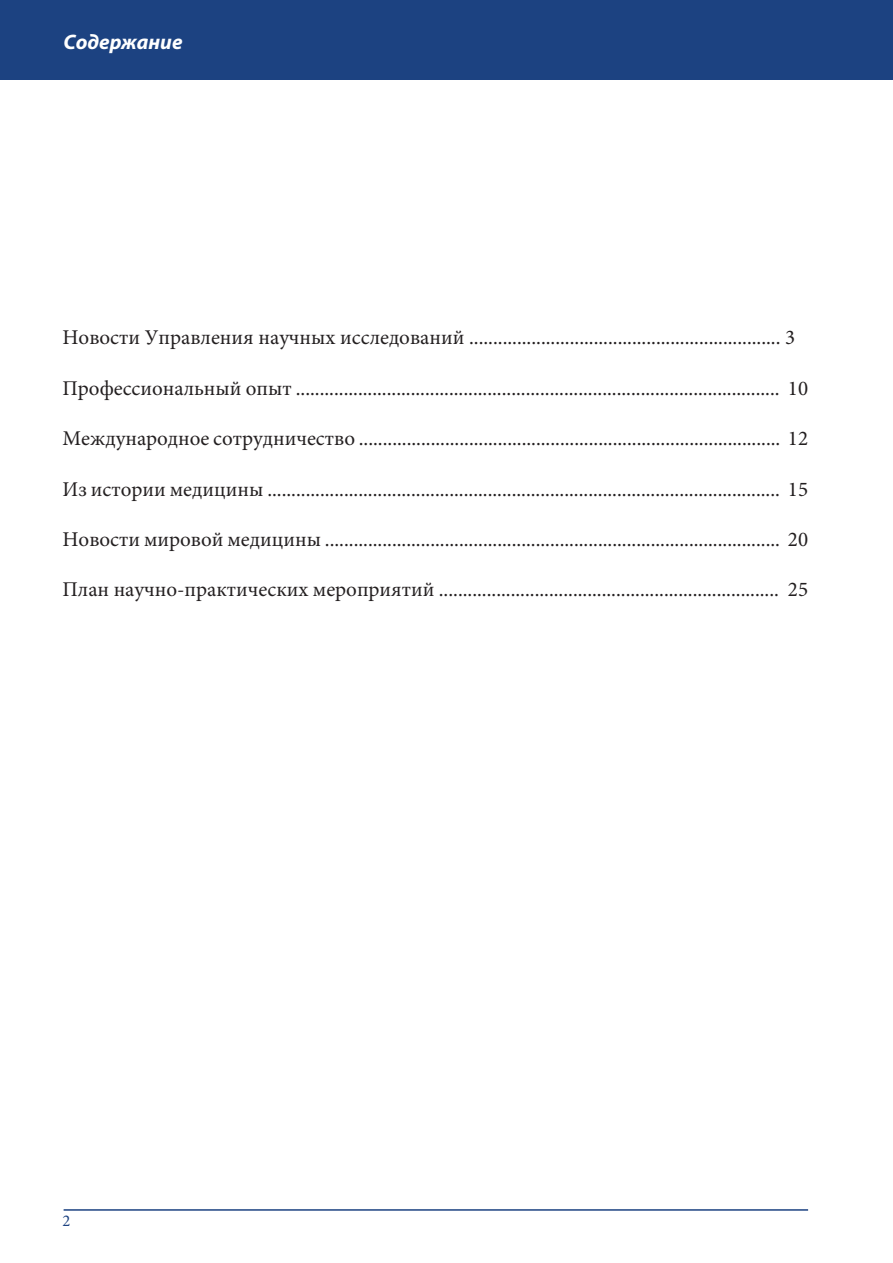
<style>
.page{position:relative;width:893px;height:1263px;background:#fff}
.page>*{position:absolute;margin:0;border:0;box-sizing:border-box;transform-origin:0 0}
.t1{font:21px "Minion Pro";color:#231f20}
.t2{font:italic 700 21px "Myriad Pro";letter-spacing:.005em;color:#fff}
.t3{font:16.5px "Minion Pro";color:#1c4281}
</style>
<div class="page">
<div style="left:0;top:0;width:892px;height:79px;background:#1c4281"></div>
<hr style="left:64px;top:1209px;width:744px;height:2px;background:#1c4281">
<p class="t2" style="left:64px;top:34px;width:120px">Содержание</p>
<p class="t1" style="left:63px;top:329px;width:734px">Новости Управления научных исследований ................................................................. 3</p>
<p class="t1" style="left:63px;top:380px;width:747px">Профессиональный опыт ..................................................................................................... 10</p>
<p class="t1" style="left:63px;top:430px;width:747px">Международное сотрудничество ........................................................................................ 12</p>
<p class="t1" style="left:63px;top:481px;width:747px">Из истории медицины ........................................................................................................... 15</p>
<p class="t1" style="left:63px;top:531px;width:747px">Новости мировой медицины ............................................................................................... 20</p>
<p class="t1" style="left:63px;top:581px;width:747px">План научно-практических мероприятий ....................................................................... 25</p>
<p class="t3" style="left:63px;top:1214px;width:9px">2</p>
</div>
